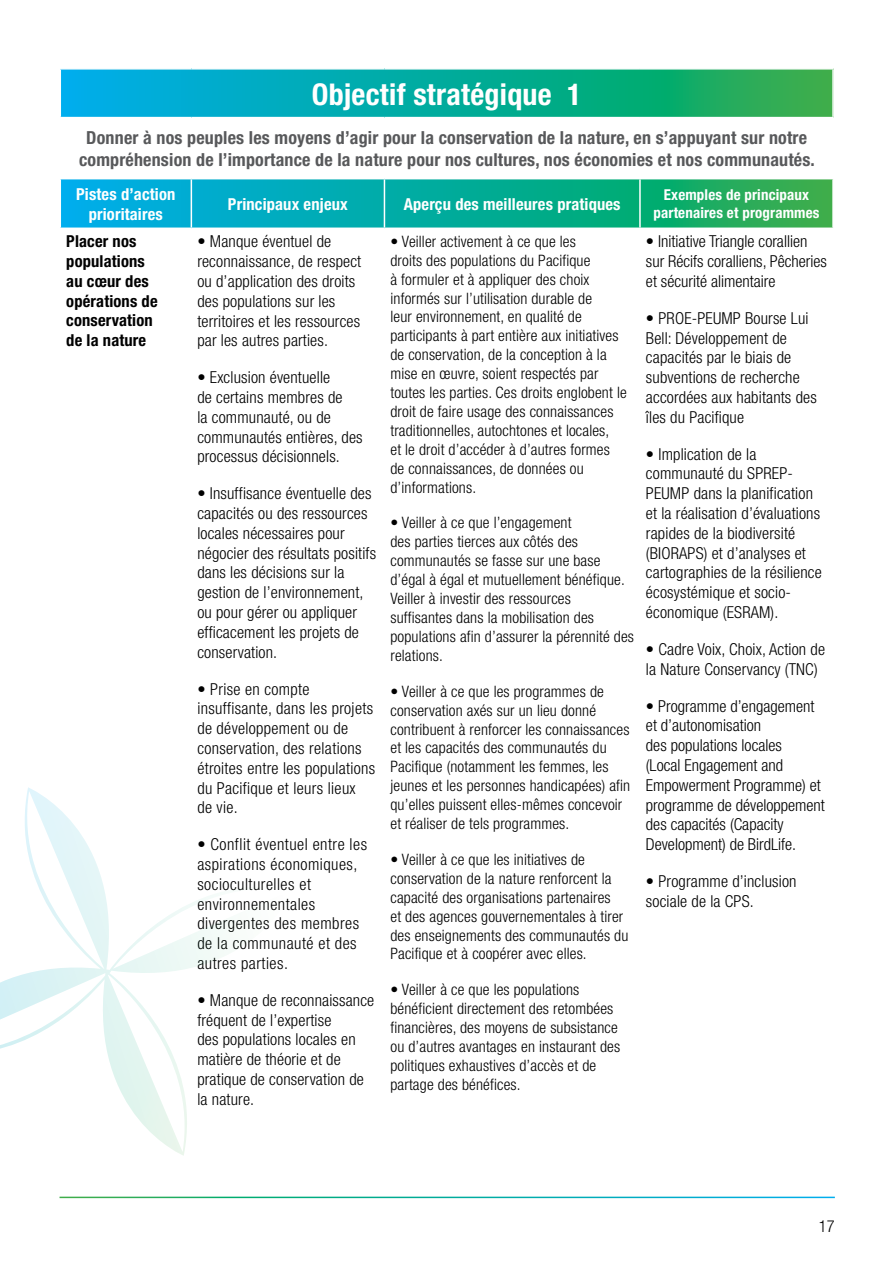
<style>
.page{position:relative;width:893px;height:1263px;background:#fff}
.page>*{position:absolute;margin:0;border:0;box-sizing:border-box;transform-origin:0 0}
.t1{font:700 condensed 30px "Helvetica Neue";letter-spacing:.01em;color:#fff}
.t2{font:700 condensed 18px/21.6px "Helvetica Neue";letter-spacing:.01em;color:#58595b;text-align:center}
.t3{font:300 condensed 16.5px/19.8px "Helvetica Neue";letter-spacing:.01em;color:#000}
.t4{font:300 condensed 16.5px/19.8px "Helvetica Neue";letter-spacing:.03em;color:#000}
.t5{font:700 condensed 16.5px/19.8px "Helvetica Neue";letter-spacing:.01em;color:#fff;text-align:center}
.t6{font:700 condensed 16.5px/19.8px "Helvetica Neue";letter-spacing:.01em;color:#000}
.t7{font:300 condensed 15.75px/18.9px "Helvetica Neue";letter-spacing:.01em;color:#000}
.t8{font:700 condensed 15px/18px "Helvetica Neue";letter-spacing:.01em;color:#fff;text-align:center}
</style>
<div class="page">
<svg style="left:61px;top:70px;width:771px;height:47px;background:#09ac9b"></svg>
<svg style="left:61px;top:179px;width:771px;height:49px;background:#0dad9d"></svg>
<hr style="left:191px;top:179px;width:1px;height:49px;background:#fff">
<hr style="left:384px;top:179px;width:1px;height:49px;background:#fff">
<hr style="left:639px;top:179px;width:2px;height:49px;background:#fff">
<svg style="left:0;top:787px;width:225px;height:369px"></svg>
<h1 class="t1" style="left:312px;top:76px;width:271px">Objectif stratégique 1</h1>
<p class="t2" style="left:79px;top:127px;width:737px">Donner à nos peuples les moyens d’agir pour la conservation de la nature, en s’appuyant sur notre compréhension de l’importance de la nature pour nos cultures, nos économies et nos communautés.</p>
<p class="t5" style="left:76px;top:184px;width:101px">Pistes d’action prioritaires</p>
<p class="t5" style="left:228px;top:194px;width:121px">Principaux enjeux</p>
<p class="t5" style="left:404px;top:194px;width:218px">Aperçu des meilleures pratiques</p>
<p class="t8" style="left:653px;top:186px;width:167px">Exemples de principaux partenaires et programmes</p>
<p class="t6" style="left:66px;top:231px;width:93px">Placer nos populations au cœur des opérations de conservation de la nature</p>
<p class="t3" style="left:197px;top:232px;width:165px">• Manque éventuel de reconnaissance, de respect ou d’application des droits des populations sur les territoires et les ressources par les autres parties.</p>
<p class="t3" style="left:197px;top:367px;width:167px">• Exclusion éventuelle<br>de certains membres de<br>la communauté, ou de communautés entières, des processus décisionnels.</p>
<p class="t3" style="left:197px;top:483px;width:180px">• Insuffisance éventuelle des capacités ou des ressources locales nécessaires pour négocier des résultats positifs dans les décisions sur la gestion de l’environnement, ou pour gérer ou appliquer efficacement les projets de conservation.</p>
<p class="t3" style="left:197px;top:679px;width:179px">• Prise en compte insuffisante, dans les projets de développement ou de conservation, des relations étroites entre les populations du Pacifique et leurs lieux<br>de vie.</p>
<p class="t4" style="left:197px;top:834px;width:171px">• Conflit éventuel entre les aspirations économiques, socioculturelles et environnementales divergentes des membres de la communauté et des autres parties.</p>
<p class="t3" style="left:197px;top:990px;width:178px">• Manque de reconnaissance fréquent de l’expertise<br>des populations locales en matière de théorie et de pratique de conservation de la nature.</p>
<p class="t7" style="left:390px;top:232px;width:238px">• Veiller activement à ce que les<br>droits des populations du Pacifique<br>à formuler et à appliquer des choix informés sur l’utilisation durable de<br>leur environnement, en qualité de participants à part entière aux initiatives de conservation, de la conception à la mise en œuvre, soient respectés par toutes les parties. Ces droits englobent le droit de faire usage des connaissances traditionnelles, autochtones et locales,<br>et le droit d’accéder à d’autres formes de connaissances, de données ou d’informations.</p>
<p class="t7" style="left:390px;top:513px;width:245px">• Veiller à ce que l’engagement<br>des parties tierces aux côtés des communautés se fasse sur une base d’égal à égal et mutuellement bénéfique.<br>Veiller à investir des ressources suffisantes dans la mobilisation des populations afin d’assurer la pérennité des relations.</p>
<p class="t7" style="left:390px;top:681px;width:241px">• Veiller à ce que les programmes de conservation axés sur un lieu donné contribuent à renforcer les connaissances et les capacités des communautés du Pacifique (notamment les femmes, les jeunes et les personnes handicapées) afin qu’elles puissent elles-mêmes concevoir et réaliser de tels programmes.</p>
<p class="t7" style="left:390px;top:850px;width:239px">• Veiller à ce que les initiatives de conservation de la nature renforcent la capacité des organisations partenaires<br>et des agences gouvernementales à tirer des enseignements des communautés du Pacifique et à coopérer avec elles.</p>
<p class="t7" style="left:390px;top:980px;width:231px">• Veiller à ce que les populations bénéficient directement des retombées financières, des moyens de subsistance ou d’autres avantages en instaurant des politiques exhaustives d’accès et de partage des bénéfices.</p>
<p class="t3" style="left:646px;top:232px;width:183px">• Initiative Triangle corallien sur Récifs coralliens, Pêcheries et sécurité alimentaire</p>
<p class="t3" style="left:646px;top:308px;width:172px">• PROE-PEUMP Bourse Lui<br>Bell: Développement de capacités par le biais de subventions de recherche accordées aux habitants des îles du Pacifique</p>
<p class="t3" style="left:646px;top:444px;width:177px">• Implication de la communauté du SPREP-<br>PEUMP dans la planification et la réalisation d’évaluations rapides de la biodiversité (BIORAPS) et d’analyses et cartographies de la résilience écosystémique et socio&shy;économique (ESRAM).</p>
<p class="t3" style="left:646px;top:639px;width:181px">• Cadre Voix, Choix, Action de la Nature Conservancy (TNC)</p>
<p class="t3" style="left:646px;top:696px;width:180px">• Programme d’engagement et d’autonomisation<br>des populations locales<br>(Local Engagement and<br>Empowerment Programme) et programme de développement des capacités (Capacity<br>Development) de BirdLife.</p>
<p class="t3" style="left:646px;top:871px;width:152px">• Programme d’inclusion sociale de la CPS.</p>
<p class="t3" style="left:819px;top:1216px;width:18px">17</p>
</div>
